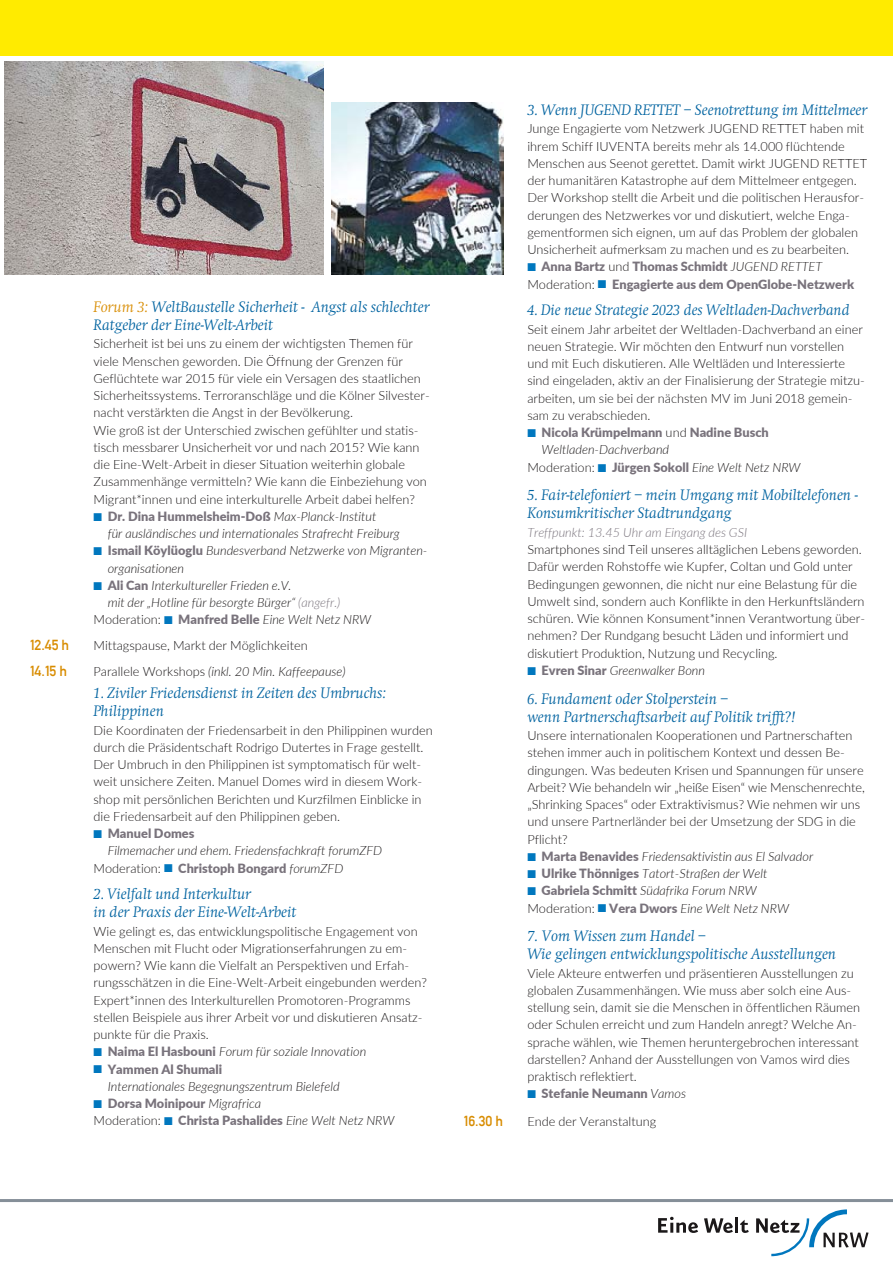
<style>
.page{position:relative;width:893px;height:1263px;background:#fff}
.page>*{position:absolute;margin:0;border:0;box-sizing:border-box;transform-origin:0 0}
.t1{font:italic 300 15.75px/18px "Swift EF";color:#0063a0}
.t2{font:14.25px "Alte DIN1451 Mittelschrift";color:#d88c00}
.t3{font:300 12.75px/17.2px "Lato";color:#1b1819}
.t4{font:italic 300 12.75px/17.2px "Lato";color:#1b1819}
.t5{font:900 12.75px/17.2px "Lato";color:#79737c}
.t6{font:italic 300 12.75px "Lato";color:#79737c}
.s1{color:#d88c00}
.s2{color:#0077be}
.s3{font-weight:900;font-style:normal;color:#79737c}
.s4{color:#79737c}
.s5{font-style:normal}
.s6{font-weight:300;color:#1b1819}
.s7{font-weight:300;font-style:italic;color:#1b1819}
</style>
<div class="page">
<img style="left:5px;top:62px;width:319px;height:212px">
<svg style="left:658px;top:1217px;width:40px;height:16px"></svg>
<svg style="left:704px;top:1218px;width:29px;height:15px"></svg>
<hr style="left:735px;top:1217px;width:3px;height:16px;background:#1b1819">
<svg style="left:740px;top:1220px;width:9px;height:13px"></svg>
<svg style="left:756px;top:1209px;width:112px;height:47px"></svg>
<hr style="left:0;top:1199px;width:893px;height:3px;background:#858f98">
<div style="left:0;top:0;width:893px;height:55px;background:#ffeb00"></div>
<img style="left:332px;top:102px;width:172px;height:172px">
<p class="t1" style="left:94px;top:299px;width:337px"><span class="s1">Forum 3:</span> WeltBaustelle Sicherheit - Angst als schlechter<br>Ratgeber der Eine-Welt-Arbeit</p>
<p class="t3" style="left:94px;top:335px;width:338px">Sicherheit ist bei uns zu einem der wichtigsten Themen für viele Menschen geworden. Die Öffnung der Grenzen für Geflüchtete war 2015 für viele ein Versagen des staatlichen Sicherheitssystems. Terroranschläge und die Kölner Silvester&shy;nacht verstärkten die Angst in der Bevölkerung.<br>Wie groß ist der Unterschied zwischen gefühlter und statis&shy;tisch messbarer Unsicherheit vor und nach 2015? Wie kann die Eine-Welt-Arbeit in dieser Situation weiterhin globale Zusammenhänge vermitteln? Wie kann die Einbeziehung von Migrant*innen und eine interkulturelle Arbeit dabei helfen?</p>
<p class="t4" style="left:108px;top:507px;width:293px;text-indent:-14px"><span class="s2">■</span> <span class="s3">Dr. Dina Hummelsheim-Doß</span> Max-Planck-Institut<br>für ausländisches und inter nationales Strafrecht Freiburg</p>
<p class="t4" style="left:108px;top:542px;width:321px;text-indent:-14px"><span class="s2">■</span> <span class="s3">Ismail Köylüoglu</span> Bundesverband Netzwerke von Migranten&shy;organisationen</p>
<p class="t4" style="left:94px;top:576px;width:199px"><span class="s2">■</span> <span class="s3">Ali Can</span> Interkultureller Frieden e.V.</p>
<p class="t4" style="left:108px;top:594px;width:234px">mit der „Hotline für besorgte Bürger“ <span class="s4">(angefr.)</span></p>
<p class="t4" style="left:94px;top:611px;width:279px"><span class="s5">Moderation:</span> <span class="s2">■</span> <span class="s3">Manfred Belle</span> Eine Welt Netz NRW</p>
<p class="t2" style="left:30px;top:637px;width:41px">12.45 h</p>
<p class="t3" style="left:94px;top:637px;width:216px">Mittagspause, Markt der Möglichkeiten</p>
<p class="t2" style="left:30px;top:663px;width:39px">14.15 h</p>
<p class="t4" style="left:94px;top:662px;width:254px"><span class="s5">Parallele Workshops</span> (inkl. 20 Min. Kaffeepause)</p>
<p class="t1" style="left:94px;top:685px;width:294px">1. Ziviler Friedensdienst in Zeiten des Umbruchs:<br>Philippinen</p>
<p class="t3" style="left:94px;top:721px;width:341px">Die Koordinaten der Friedensarbeit in den Philippinen wurden durch die Präsidentschaft Rodrigo Dutertes in Frage gestellt.<br>Der Umbruch in den Philippinen ist symptomatisch für welt&shy;weit unsichere Zeiten. Manuel Domes wird in diesem Work&shy;shop mit persönlichen Berichten und Kurzfilmen Einblicke in die Friedensarbeit auf den Philippinen geben.</p>
<p class="t5" style="left:94px;top:825px;width:102px"><span class="s2">■</span> Manuel Domes</p>
<p class="t4" style="left:108px;top:842px;width:276px">Filmemacher und ehem. Friedensfachkraft forumZFD</p>
<p class="t5" style="left:94px;top:859px;width:251px"><span class="s6">Moderation:</span> <span class="s2">■</span> Christoph Bongard <span class="s7">forumZFD</span></p>
<p class="t1" style="left:94px;top:886px;width:204px">2. Vielfalt und Interkultur<br>in der Praxis der Eine-Welt-Arbeit</p>
<p class="t3" style="left:94px;top:922px;width:335px">Wie gelingt es, das entwicklungspolitische Engagement von Menschen mit Flucht oder Migrationserfahrungen zu em&shy;powern? Wie kann die Vielfalt an Perspektiven und Erfah&shy;rungsschätzen in die Eine-Welt-Arbeit eingebunden werden?<br>Expert*innen des Interkulturellen Promotoren-Programms stellen Beispiele aus ihrer Arbeit vor und diskutieren Ansatz&shy;punkte für die Praxis.</p>
<p class="t4" style="left:94px;top:1043px;width:274px"><span class="s2">■</span> <span class="s3">Naima El Hasbouni</span> Forum für soziale Innovation</p>
<p class="t4" style="left:108px;top:1060px;width:233px;text-indent:-14px"><span class="s2">■</span> <span class="s3">Yammen Al Shumali<br></span>Internationales Begegnungszentrum Bielefeld</p>
<p class="t5" style="left:94px;top:1095px;width:302px"><span class="s2">■</span> Dorsa Moinipour <span class="s7">Migrafrica<br></span><span class="s6">Moderation:</span> <span class="s2">■</span> Christa Pashalides <span class="s7">Eine Welt Netz NRW</span></p>
<p class="t1" style="left:527px;top:102px;width:341px">3. Wenn JUGEND RETTET – Seenotrettung im Mittelmeer</p>
<p class="t3" style="left:527px;top:120px;width:341px">Junge Engagierte vom Netzwerk JUGEND RETTET haben mit ihrem Schiff IUVENTA bereits mehr als 14.000 flüchtende Menschen aus Seenot gerettet. Damit wirkt JUGEND RETTET der humanitären Katastrophe auf dem Mittelmeer entgegen.<br>Der Workshop stellt die Arbeit und die politischen Herausfor&shy;derungen des Netzwerkes vor und diskutiert, welche Enga&shy;gementformen sich eignen, um auf das Problem der globalen Unsicherheit aufmerksam zu machen und es zu bearbeiten.</p>
<p class="t5" style="left:527px;top:258px;width:328px"><span class="s2">■</span> Anna Bartz <span class="s6">und</span> Thomas Schmidt <span class="s7">JUGEND RETTET<br></span><span class="s6">Moderation:</span> <span class="s2">■</span> Engagierte aus dem OpenGlobe-Netzwerk</p>
<p class="t1" style="left:527px;top:302px;width:324px">4. Die neue Strategie 2023 des Weltladen-Dachverband</p>
<p class="t3" style="left:527px;top:320px;width:339px">Seit einem Jahr arbeitet der Weltladen-Dachverband an einer neuen Strategie. Wir möchten den Entwurf nun vorstellen und mit Euch diskutieren. Alle Weltläden und Interessierte sind eingeladen, aktiv an der Finalisierung der Strategie mitzu&shy;arbeiten, um sie bei der nächsten MV im Juni 2018 gemein&shy;sam zu verabschieden.</p>
<p class="t5" style="left:527px;top:424px;width:243px"><span class="s2">■</span> Nicola Krümpelmann <span class="s6">und</span> Nadine Busch</p>
<p class="t4" style="left:541px;top:441px;width:129px">Weltladen-Dachverband</p>
<p class="t4" style="left:527px;top:458px;width:275px"><span class="s5">Moderation:</span> <span class="s2">■</span> <span class="s3">Jürgen Sokoll</span> Eine Welt Netz NRW</p>
<p class="t1" style="left:527px;top:488px;width:332px">5. Fair-telefoniert – mein Umgang mit Mobiltelefonen -<br>Konsumkritischer Stadtrundgang</p>
<p class="t6" style="left:527px;top:524px;width:221px">Treffpunkt: 13.45 Uhr am Eingang des GSI</p>
<p class="t3" style="left:527px;top:541px;width:339px">Smartphones sind Teil unseres alltäglichen Lebens geworden.<br>Dafür werden Rohstoffe wie Kupfer, Coltan und Gold unter Bedingungen gewonnen, die nicht nur eine Belastung für die Umwelt sind, sondern auch Konflikte in den Herkunftsländern schüren. Wie können Konsument*innen Verantwortung über&shy;nehmen? Der Rundgang besucht Läden und informiert und diskutiert Produktion, Nutzung und Recycling.</p>
<p class="t4" style="left:527px;top:661px;width:179px"><span class="s2">■</span> <span class="s3">Evren Sinar</span> Greenwalker Bonn</p>
<p class="t1" style="left:527px;top:691px;width:269px">6. Fundament oder Stolperstein –<br>wenn Partnerschaftsarbeit auf Politik trifft?!</p>
<p class="t3" style="left:527px;top:726px;width:339px">Unsere internationalen Kooperationen und Partnerschaften stehen immer auch in politischem Kontext und dessen Be&shy;dingungen. Was bedeuten Krisen und Spannungen für unsere Arbeit? Wie behandeln wir „heiße Eisen“ wie Menschenrechte, „Shrinking Spaces“ oder Extraktivismus? Wie nehmen wir uns und unsere Partnerländer bei der Umsetzung der SDG in die Pflicht?</p>
<p class="t4" style="left:527px;top:847px;width:287px"><span class="s2">■</span> <span class="s3">Marta Benavides</span> Friedensaktivistin aus El Salvador</p>
<p class="t4" style="left:527px;top:864px;width:242px"><span class="s2">■</span> <span class="s3">Ulrike Thönniges</span> Tatort-Straßen der Welt</p>
<p class="t4" style="left:527px;top:882px;width:263px"><span class="s2">■</span> <span class="s3">Gabriela Schmitt</span> Südafrika Forum NRW<br><span class="s5">Moderation:</span> <span class="s2">■</span> <span class="s3">Vera Dwors</span> Eine Welt Netz NRW</p>
<p class="t1" style="left:527px;top:928px;width:310px">7. Vom Wissen zum Handel –<br>Wie gelingen entwicklungspolitische Ausstellungen</p>
<p class="t3" style="left:527px;top:964px;width:334px">Viele Akteure entwerfen und präsentieren Ausstellungen zu globalen Zusammenhängen. Wie muss aber solch eine Aus&shy;stellung sein, damit sie die Menschen in öffentlichen Räumen oder Schulen erreicht und zum Handeln anregt? Welche An&shy;sprache wählen, wie Themen heruntergebrochen interessant darstellen? Anhand der Ausstellungen von Vamos wird dies praktisch reflektiert.</p>
<p class="t5" style="left:527px;top:1085px;width:160px"><span class="s2">■</span> Stefanie Neumann <span class="s7">Vamos</span></p>
<p class="t2" style="left:463px;top:1113px;width:41px">16.30 h</p>
<p class="t3" style="left:527px;top:1113px;width:130px">Ende der Veranstaltung</p>
</div>
